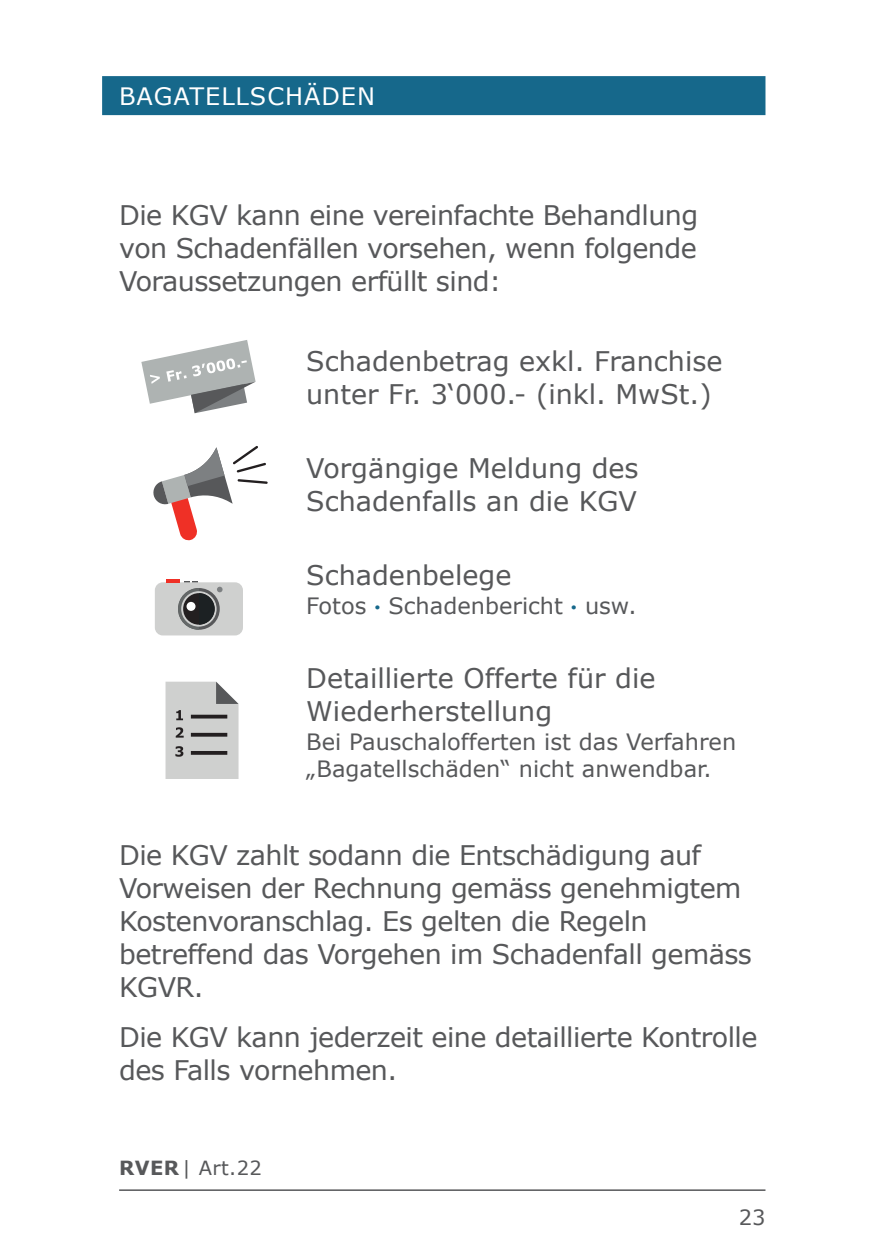
<style>
.page{position:relative;width:893px;height:1259px;background:#fff}
.page>*{position:absolute;margin:0;border:0;box-sizing:border-box;transform-origin:0 0}
.t1{font:27px/33px "Verdana";letter-spacing:-.02em;color:#57585a}
.t2{font:27px/33px "Verdana";color:#57585a}
.t3{font:24px "Verdana";letter-spacing:.04em;color:#fff}
.t4{font:22.5px/27px "Verdana";color:#57585a}
.t5{font:21px "Verdana";color:#57585a}
.t6{font:19.5px "Verdana";color:#57585a}
.s1{font-size:11.4px;color:#16688b}
.s2{font-weight:700}
</style>
<div class="page">
<hr style="left:119px;top:1189px;width:646px;height:2px;background:#57585a">
<div style="left:102px;top:76px;width:663px;height:39px;background:#16688b"></div>
<svg style="left:153px;top:446px;width:115px;height:95px"></svg>
<div style="left:155px;top:582px;width:88px;height:53px;background:#cfd0cf;border-radius:8px"></div>
<svg style="left:178px;top:588px;width:42px;height:42px"></svg>
<svg style="left:187px;top:626px;width:12px;height:4px"></svg>
<svg style="left:167px;top:579px;width:56px;height:47px"></svg>
<svg style="left:166px;top:681px;width:73px;height:98px;background:#bfc0bf"></svg>
<svg style="left:141px;top:340px;width:115px;height:73px"></svg>
<p class="t3" style="left:119px;top:81px;width:257px">BAGATELLSCHÄDEN</p>
<p class="t1" style="left:119px;top:199px;width:581px;text-align:justify">Die KGV kann eine vereinfachte Behandlung von Schadenfällen vorsehen, wenn folgende Voraussetzungen erfüllt sind:</p>
<p class="t2" style="left:306px;top:345px;width:418px">Schadenbetrag exkl. Franchise unter Fr. 3‘000.- (inkl. MwSt.)</p>
<p class="t2" style="left:306px;top:452px;width:334px">Vorgängige Meldung des<br>Schadenfalls an die KGV</p>
<p class="t2" style="left:306px;top:559px;width:207px">Schadenbelege</p>
<p class="t4" style="left:306px;top:593px;width:332px">Fotos <span class="s1">•</span> Schadenbericht <span class="s1">•</span> usw.</p>
<p class="t2" style="left:306px;top:662px;width:351px">Detaillierte Offerte für die<br>Wiederherstellung</p>
<p class="t4" style="left:306px;top:729px;width:432px">Bei Pauschalofferten ist das Verfahren „Bagatellschäden“ nicht anwendbar.</p>
<p class="t1" style="left:119px;top:839px;width:634px">Die KGV zahlt sodann die Entschädigung auf Vorweisen der Rechnung gemäss genehmigtem Kostenvoranschlag. Es gelten die Regeln betreffend das Vorgehen im Schadenfall gemäss KGVR.</p>
<p class="t1" style="left:119px;top:1021px;width:640px">Die KGV kann jederzeit eine detaillierte Kontrolle des Falls vornehmen.</p>
<p class="t6" style="left:119px;top:1155px;width:144px"><span class="s2">RVER</span> | Art.22</p>
<p class="t5" style="left:739px;top:1204px;width:28px">23</p>
</div>
